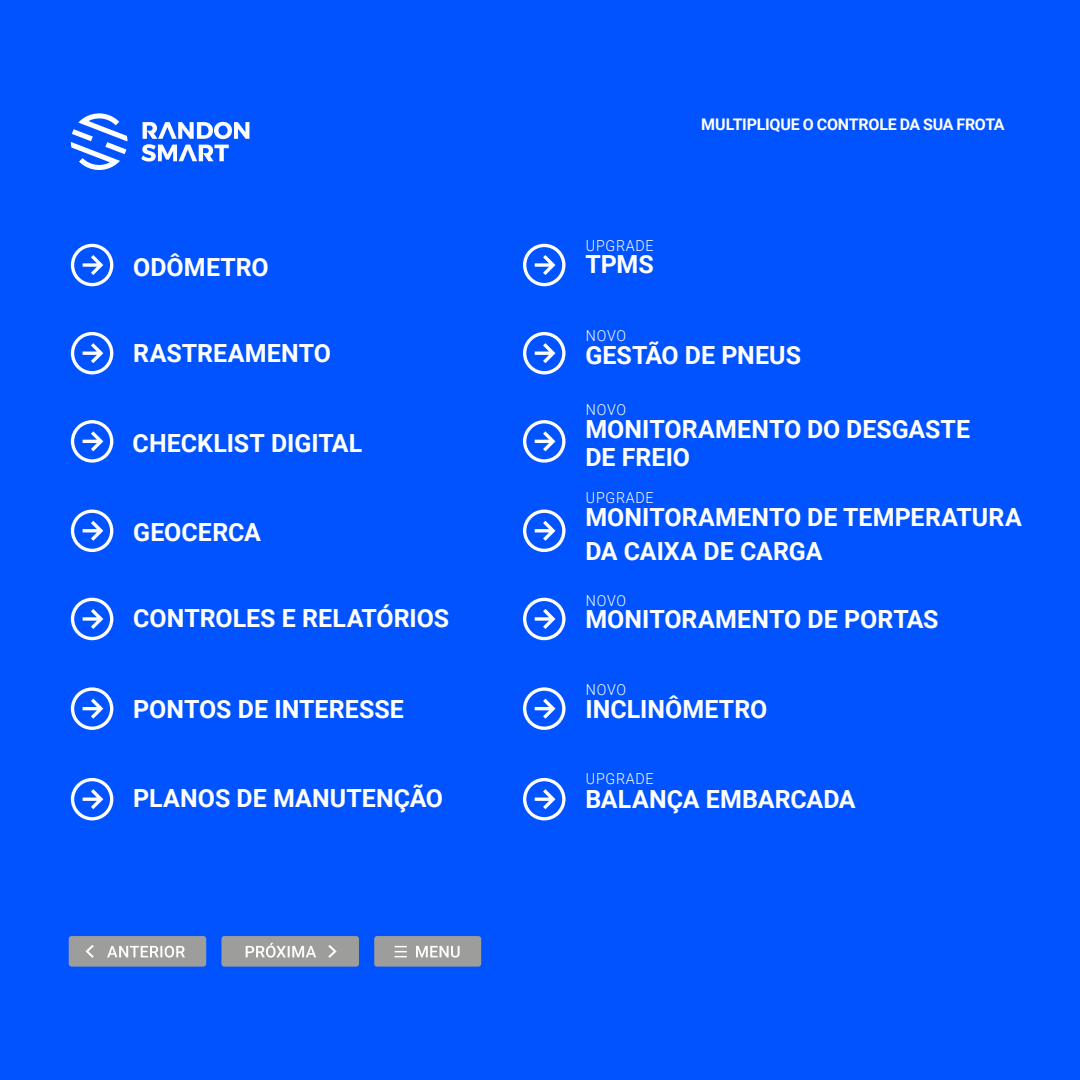
<style>
.page{position:relative;width:1080px;height:1080px;background:#0053ff}
.page>*{position:absolute;margin:0;border:0;box-sizing:border-box;transform-origin:0 0}
.t1{font:700 25px/34px "Roboto";color:#fff}
.t2{font:700 16px "Roboto";letter-spacing:-.015em;color:#fff}
.t3{font:300 15.1px "Roboto";letter-spacing:.05em;color:#fff;scale:.94 1}
</style>
<div class="page">
<svg style="left:71px;top:244px;width:42px;height:42px"></svg>
<svg style="left:71px;top:332px;width:42px;height:42px"></svg>
<svg style="left:71px;top:420px;width:42px;height:43px"></svg>
<svg style="left:71px;top:778px;width:42px;height:42px"></svg>
<svg style="left:71px;top:598px;width:42px;height:42px"></svg>
<svg style="left:71px;top:510px;width:42px;height:42px"></svg>
<svg style="left:71px;top:687px;width:42px;height:43px"></svg>
<svg style="left:71px;top:113px;width:56px;height:57px"></svg>
<svg style="left:141px;top:122px;width:108px;height:40px"></svg>
<svg style="left:523px;top:778px;width:43px;height:42px"></svg>
<svg style="left:523px;top:510px;width:43px;height:42px"></svg>
<svg style="left:523px;top:598px;width:43px;height:42px"></svg>
<svg style="left:523px;top:332px;width:43px;height:42px"></svg>
<svg style="left:523px;top:420px;width:43px;height:43px"></svg>
<svg style="left:523px;top:687px;width:43px;height:43px"></svg>
<svg style="left:523px;top:244px;width:43px;height:42px"></svg>
<div style="left:69px;top:936px;width:137px;height:31px;background:#9d9d9c;border-radius:3px"></div>
<svg style="left:107px;top:946px;width:78px;height:12px"></svg>
<svg style="left:85px;top:945px;width:9px;height:13px"></svg>
<div style="left:221px;top:936px;width:138px;height:31px;background:#9d9d9c;border-radius:3px"></div>
<svg style="left:246px;top:943px;width:70px;height:15px"></svg>
<svg style="left:328px;top:945px;width:9px;height:13px"></svg>
<div style="left:374px;top:936px;width:107px;height:31px;background:#9d9d9c;border-radius:3px"></div>
<svg style="left:395px;top:946px;width:12px;height:11px"></svg>
<svg style="left:416px;top:946px;width:44px;height:12px"></svg>
<p class="t2" style="left:701px;top:113px;width:305px">MULTIPLIQUE O CONTROLE DA SUA FROTA</p>
<p class="t3" style="left:586px;top:235px;width:74px">UPGRADE</p>
<p class="t1" style="left:133px;top:249px;width:137px">ODÔMETRO</p>
<p class="t1" style="left:585px;top:246px;width:70px">TPMS</p>
<p class="t1" style="left:133px;top:335px;width:199px">RASTREAMENTO</p>
<p class="t3" style="left:586px;top:325px;width:44px">NOVO</p>
<p class="t1" style="left:585px;top:337px;width:217px">GESTÃO DE PNEUS</p>
<p class="t3" style="left:586px;top:399px;width:44px">NOVO</p>
<p class="t1" style="left:133px;top:425px;width:231px">CHECKLIST DIGITAL</p>
<p class="t1" style="left:585px;top:414px;width:386px;line-height:28px">MONITORAMENTO DO DESGASTE<br>DE FREIO</p>
<p class="t3" style="left:586px;top:487px;width:74px">UPGRADE</p>
<p class="t1" style="left:133px;top:514px;width:129px">GEOCERCA</p>
<p class="t1" style="left:585px;top:499px;width:438px">MONITORAMENTO DE TEMPERATURA<br>DA CAIXA DE CARGA</p>
<p class="t1" style="left:133px;top:601px;width:318px">CONTROLES E RELATÓRIOS</p>
<p class="t3" style="left:586px;top:590px;width:44px">NOVO</p>
<p class="t1" style="left:585px;top:602px;width:355px">MONITORAMENTO DE PORTAS</p>
<p class="t1" style="left:133px;top:692px;width:272px">PONTOS DE INTERESSE</p>
<p class="t3" style="left:586px;top:679px;width:44px">NOVO</p>
<p class="t1" style="left:585px;top:691px;width:183px">INCLINÔMETRO</p>
<p class="t1" style="left:133px;top:780px;width:311px">PLANOS DE MANUTENÇÃO</p>
<p class="t3" style="left:586px;top:768px;width:74px">UPGRADE</p>
<p class="t1" style="left:585px;top:781px;width:272px">BALANÇA EMBARCADA</p>
</div>
